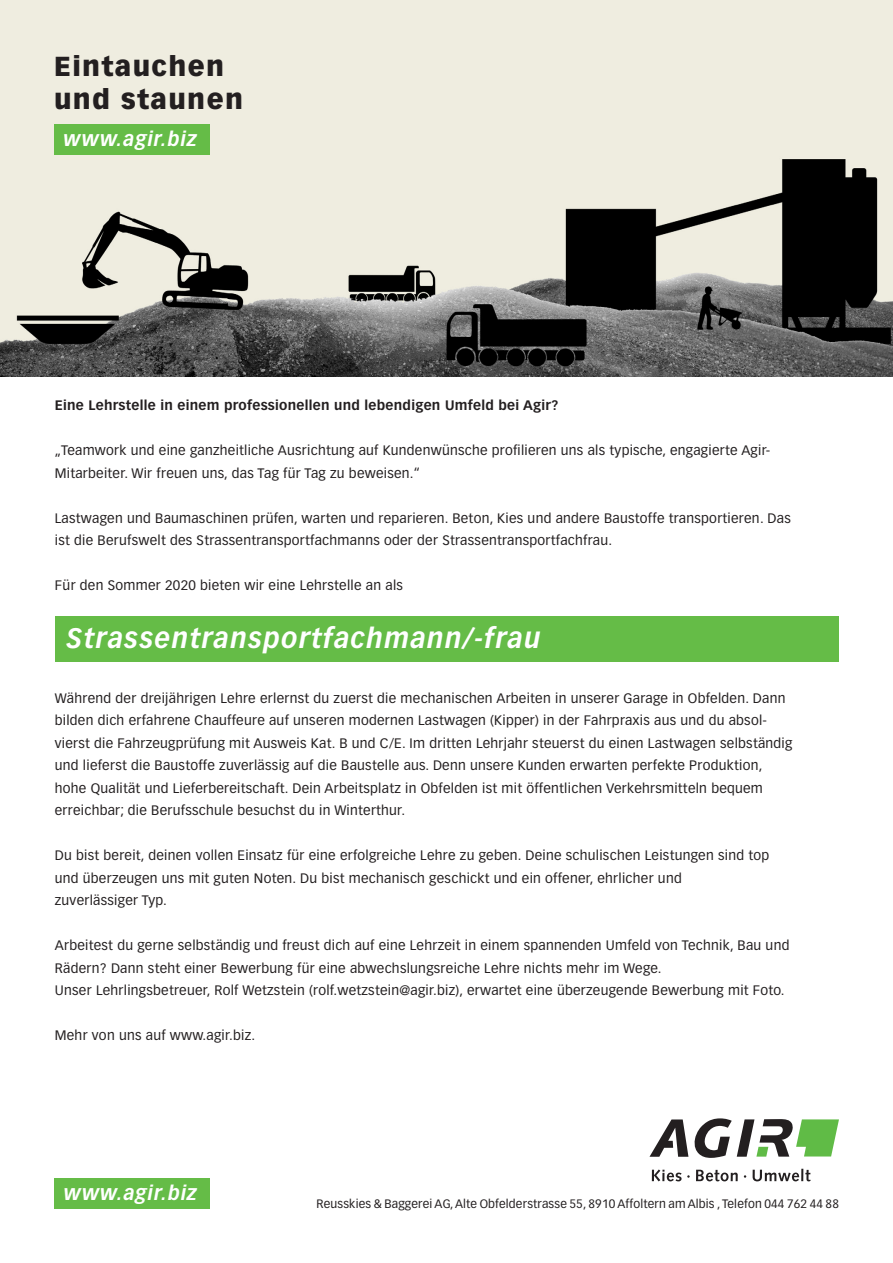
<style>
.page{position:relative;width:893px;height:1263px;background:#fff}
.page>*{position:absolute;margin:0;border:0;box-sizing:border-box;transform-origin:0 0}
._01_lauftext{font:italic 700 27.6px "Vectora LT Std";letter-spacing:.05em;color:#fff;scale:.96 1}
.t1{font:900 27px "Vectora LT Std";letter-spacing:.05em;color:#231f20}
._01_lauftext-2{font:italic 700 19.8px "Vectora LT Std";letter-spacing:.05em;color:#fff;scale:.96 1}
.t2{font:13.5px/22.5px "Vectora LT Std";letter-spacing:.02em;color:#231f20}
.t3{font:700 13.5px "Vectora LT Std";letter-spacing:.02em;color:#231f20}
._01_lauftext-3{font:12px "Vectora LT Std";letter-spacing:.015em;color:#231f20}
</style>
<div class="page">
<div style="left:55px;top:616px;width:784px;height:45px;background:#65bc47"></div>
<svg style="left:652px;top:1169px;width:159px;height:12px"></svg>
<svg style="left:649px;top:1118px;width:190px;height:40px"></svg>
<div style="left:54px;top:1178px;width:156px;height:30px;background:#65bc47"></div>
<img style="left:0;top:0;width:893px;height:376px">
<div style="left:54px;top:124px;width:156px;height:30px;background:#65bc47"></div>
<p class="t1" style="left:54px;top:50px;width:172px">Eintauchen</p>
<p class="t1" style="left:54px;top:82px;width:191px">und staunen</p>
<p class="_01_lauftext-2" style="left:64px;top:127px;width:140px">www.agir.biz</p>
<p class="t3" style="left:55px;top:397px;width:505px">Eine Lehrstelle in einem professionellen und lebendigen Umfeld bei Agir?</p>
<p class="t2" style="left:55px;top:439px;width:717px">„Teamwork und eine ganzheitliche Ausrichtung auf Kundenwünsche profilieren uns als typische, engagierte Agir-<br>Mitarbeiter. Wir freuen uns, das Tag für Tag zu beweisen.“</p>
<p class="t2" style="left:55px;top:507px;width:737px">Lastwagen und Baumaschinen prüfen, warten und reparieren. Beton, Kies und andere Baustoffe transportieren. Das ist die Berufswelt des Strassentransportfachmanns oder der Strassentransportfachfrau.</p>
<p class="t2" style="left:55px;top:574px;width:350px">Für den Sommer 2020 bieten wir eine Lehrstelle an als</p>
<p class="_01_lauftext" style="left:66px;top:621px;width:495px">Strassentransportfachmann/-frau</p>
<p class="t2" style="left:55px;top:687px;width:739px">Während der dreijährigen Lehre erlernst du zuerst die mechanischen Arbeiten in unserer Garage in Obfelden. Dann bilden dich erfahrene Chauffeure auf unseren modernen Lastwagen (Kipper) in der Fahrpraxis aus und du absol&shy;vierst die Fahrzeugprüfung mit Ausweis Kat. B und C/E. Im dritten Lehrjahr steuerst du einen Lastwagen selbständig und lieferst die Baustoffe zuverlässig auf die Baustelle aus. Denn unsere Kunden erwarten perfekte Produktion, hohe Qualität und Lieferbereitschaft. Dein Arbeitsplatz in Obfelden ist mit öffentlichen Verkehrsmitteln bequem</p>
<p class="t2" style="left:55px;top:799px;width:352px">erreichbar; die Berufsschule besuchst du in Winterthur.</p>
<p class="t2" style="left:55px;top:844px;width:716px">Du bist bereit, deinen vollen Einsatz für eine erfolgreiche Lehre zu geben. Deine schulischen Leistungen sind top und überzeugen uns mit guten Noten. Du bist mechanisch geschickt und ein offener, ehrlicher und</p>
<p class="t2" style="left:55px;top:889px;width:113px">zuverlässiger Typ.</p>
<p class="t2" style="left:55px;top:934px;width:736px">Arbeitest du gerne selbständig und freust dich auf eine Lehrzeit in einem spannenden Umfeld von Technik, Bau und<br>Rädern? Dann steht einer Bewerbung für eine abwechslungsreiche Lehre nichts mehr im Wege.</p>
<p class="t2" style="left:55px;top:979px;width:731px">Unser Lehrlingsbetreuer, Rolf Wetzstein (rolf.wetzstein@agir.biz), erwartet eine überzeugende Bewerbung mit Foto.</p>
<p class="t2" style="left:55px;top:1024px;width:202px">Mehr von uns auf www.agir.biz.</p>
<p class="_01_lauftext-2" style="left:64px;top:1181px;width:140px">www.agir.biz</p>
<p class="_01_lauftext-3" style="left:317px;top:1197px;width:524px">Reusskies &amp; Baggerei AG, Alte Obfelderstrasse 55, 8910 Affoltern am Albis , Telefon 044 762 44 88</p>
</div>
